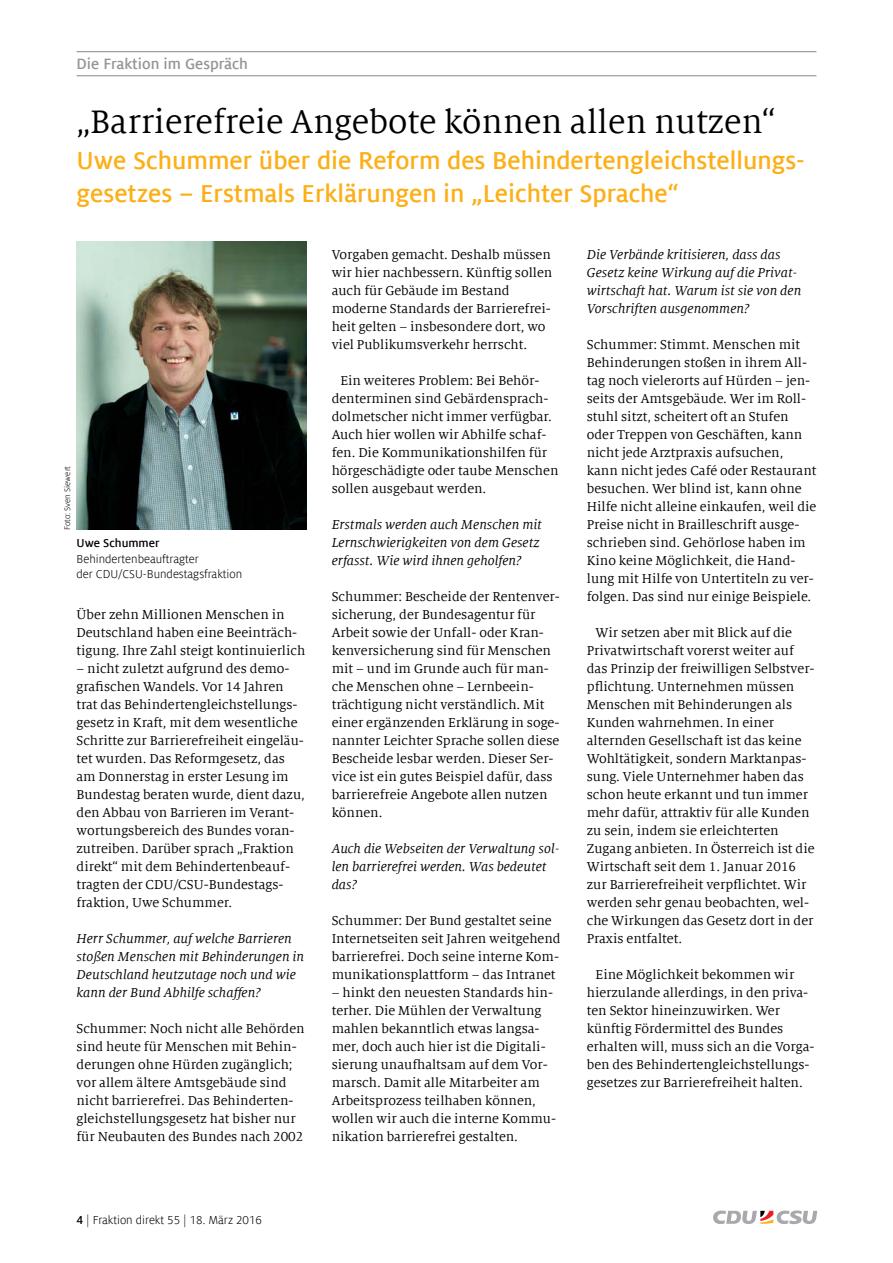
<style>
.page{position:relative;width:893px;height:1263px;background:#fff}
.page>*{position:absolute;margin:0;border:0;box-sizing:border-box;transform-origin:0 0}
.t1{font:36px "Milo Serif Offc";color:#000}
.t2{font:700 27px/33px "Milo Sans Offc";color:#fcaf17}
.t3{font:700 16.5px "Milo Sans Offc";color:#939598}
.t4{font:14.25px/18px "Milo Serif Offc";color:#000}
.t5{font:italic 14.25px/18px "Milo Serif Offc";color:#000}
.t6{font:12.75px/15.3px "Milo Sans Offc";color:#000}
.t7{font:700 12.75px "Milo Sans Offc";color:#000}
.t8{font:9px "Milo Sans Offc";color:#000}
.s1{font-weight:700}
</style>
<div class="page">
<svg style="left:713px;top:1210px;width:104px;height:14px"></svg>
<hr style="left:77px;top:51px;width:739px;height:1px;background:#939598">
<hr style="left:77px;top:75px;width:739px;height:1px;background:#939598">
<img style="left:77px;top:241px;width:229px;height:288px">
<p class="t3" style="left:77px;top:55px;width:173px">Die Fraktion im Gespräch</p>
<h1 class="t1" style="left:77px;top:103px;width:701px">„Barrierefreie Angebote können allen nutzen“</h1>
<h2 class="t2" style="left:77px;top:144px;width:730px">Uwe Schummer über die Reform des Behindertengleichstellungs&shy;gesetzes – Erstmals Erklärungen in „Leichter Sprache“</h2>
<p class="t8" style="left:62px;top:530px;width:66px;rotate:-90deg">Foto: Sven Siewert</p>
<p class="t7" style="left:77px;top:536px;width:85px">Uwe Schummer</p>
<p class="t6" style="left:77px;top:551px;width:167px">Behindertenbeauftragter<br>der CDU/CSU-Bundestagsfraktion</p>
<p class="t4" style="left:77px;top:606px;width:230px">Über zehn Millionen Menschen in<br>Deutschland haben eine Beeinträch&shy;tigung. Ihre Zahl steigt kontinuierlich</p>
<p class="t4" style="left:77px;top:660px;width:230px">– nicht zuletzt aufgrund des demo&shy;grafischen Wandels. Vor 14 Jahren trat das Behindertengleichstellungs&shy;gesetz in Kraft, mit dem wesentliche Schritte zur Barrierefreiheit eingeläu&shy;tet wurden. Das Reformgesetz, das am Donnerstag in erster Lesung im Bundestag beraten wurde, dient dazu, den Abbau von Barrieren im Verant&shy;wortungsbereich des Bundes voran&shy;zutreiben. Darüber sprach „Fraktion direkt“ mit dem Behindertenbeauf&shy;tragten der CDU/CSU-Bundestags&shy;fraktion, Uwe Schummer.</p>
<p class="t5" style="left:77px;top:930px;width:229px">Herr Schummer, auf welche Barrieren stoßen Menschen mit Behinderungen in Deutschland heutzutage noch und wie kann der Bund Abhilfe schaffen?</p>
<p class="t4" style="left:77px;top:1020px;width:230px">Schummer: Noch nicht alle Behörden sind heute für Menschen mit Behin&shy;derungen ohne Hürden zugänglich; vor allem ältere Amtsgebäude sind nicht barrierefrei. Das Behinderten&shy;gleichstellungsgesetz hat bisher nur für Neubauten des Bundes nach 2002</p>
<p class="t4" style="left:332px;top:246px;width:222px">Vorgaben gemacht. Deshalb müssen wir hier nachbessern. Künftig sollen auch für Gebäude im Bestand moderne Standards der Barrierefrei&shy;heit gelten – insbesondere dort, wo viel Publikumsverkehr herrscht.</p>
<p class="t4" style="left:332px;top:372px;width:228px;text-indent:9px">Ein weiteres Problem: Bei Behör&shy;denterminen sind Gebärdensprach&shy;dolmetscher nicht immer verfügbar.<br>Auch hier wollen wir Abhilfe schaf&shy;fen. Die Kommunikationshilfen für hörgeschädigte oder taube Menschen sollen ausgebaut werden.</p>
<p class="t5" style="left:332px;top:516px;width:212px">Erstmals werden auch Menschen mit<br>Lernschwierigkeiten von dem Gesetz erfasst. Wie wird ihnen geholfen?</p>
<p class="t4" style="left:332px;top:588px;width:230px">Schummer: Bescheide der Rentenver&shy;sicherung, der Bundesagentur für Arbeit sowie der Unfall- oder Kran&shy;kenversicherung sind für Menschen mit – und im Grunde auch für man&shy;che Menschen ohne – Lernbeein&shy;trächtigung nicht verständlich. Mit einer ergänzenden Erklärung in soge&shy;nannter Leichter Sprache sollen diese Bescheide lesbar werden. Dieser Ser&shy;vice ist ein gutes Beispiel dafür, dass barrierefreie Angebote allen nutzen können.</p>
<p class="t5" style="left:332px;top:840px;width:229px">Auch die Webseiten der Verwaltung sol&shy;len barrierefrei werden. Was bedeutet das?</p>
<p class="t4" style="left:332px;top:912px;width:231px">Schummer: Der Bund gestaltet seine Internetseiten seit Jahren weitgehend barrierefrei. Doch seine interne Kom&shy;munikationsplattform – das Intranet</p>
<p class="t4" style="left:332px;top:984px;width:226px">– hinkt den neuesten Standards hin&shy;terher. Die Mühlen der Verwaltung mahlen bekanntlich etwas langsa&shy;mer, doch auch hier ist die Digitali&shy;sierung unaufhaltsam auf dem Vor&shy;marsch. Damit alle Mitarbeiter am Arbeitsprozess teilhaben können, wollen wir auch die interne Kommu&shy;nikation barrierefrei gestalten.</p>
<p class="t5" style="left:587px;top:246px;width:216px">Die Verbände kritisieren, dass das Gesetz keine Wirkung auf die Privat&shy;wirtschaft hat. Warum ist sie von den Vorschriften ausgenommen?</p>
<p class="t4" style="left:587px;top:336px;width:231px">Schummer: Stimmt. Menschen mit Behinderungen stoßen in ihrem All&shy;tag noch vielerorts auf Hürden – jen&shy;seits der Amtsgebäude. Wer im Roll&shy;stuhl sitzt, scheitert oft an Stufen oder Treppen von Geschäften, kann nicht jede Arztpraxis aufsuchen, kann nicht jedes Café oder Restaurant besuchen. Wer blind ist, kann ohne Hilfe nicht alleine einkaufen, weil die Preise nicht in Brailleschrift ausge&shy;schrieben sind. Gehörlose haben im Kino keine Möglichkeit, die Hand&shy;lung mit Hilfe von Untertiteln zu ver&shy;folgen. Das sind nur einige Beispiele.</p>
<p class="t4" style="left:587px;top:624px;width:229px;text-indent:9px">Wir setzen aber mit Blick auf die Privatwirtschaft vorerst weiter auf das Prinzip der freiwilligen Selbstver&shy;pflichtung. Unternehmen müssen Menschen mit Behinderungen als Kunden wahrnehmen. In einer alternden Gesellschaft ist das keine Wohltätigkeit, sondern Marktanpas&shy;sung. Viele Unternehmer haben das schon heute erkannt und tun immer mehr dafür, attraktiv für alle Kunden zu sein, indem sie erleichterten Zugang anbieten. In Österreich ist die Wirtschaft seit dem 1. Januar 2016 zur Barrierefreiheit verpflichtet. Wir werden sehr genau beobachten, wel&shy;che Wirkungen das Gesetz dort in der Praxis entfaltet.</p>
<p class="t4" style="left:587px;top:966px;width:229px;text-indent:9px">Eine Möglichkeit bekommen wir hierzulande allerdings, in den priva&shy;ten Sektor hineinzuwirken. Wer künftig Fördermittel des Bundes erhalten will, muss sich an die Vorga&shy;ben des Behindertengleichstellungs&shy;gesetzes zur Barrierefreiheit halten.</p>
<p class="t6" style="left:77px;top:1212px;width:187px"><span class="s1">4</span> | Fraktion direkt 55 | 18. März 2016</p>
</div>
